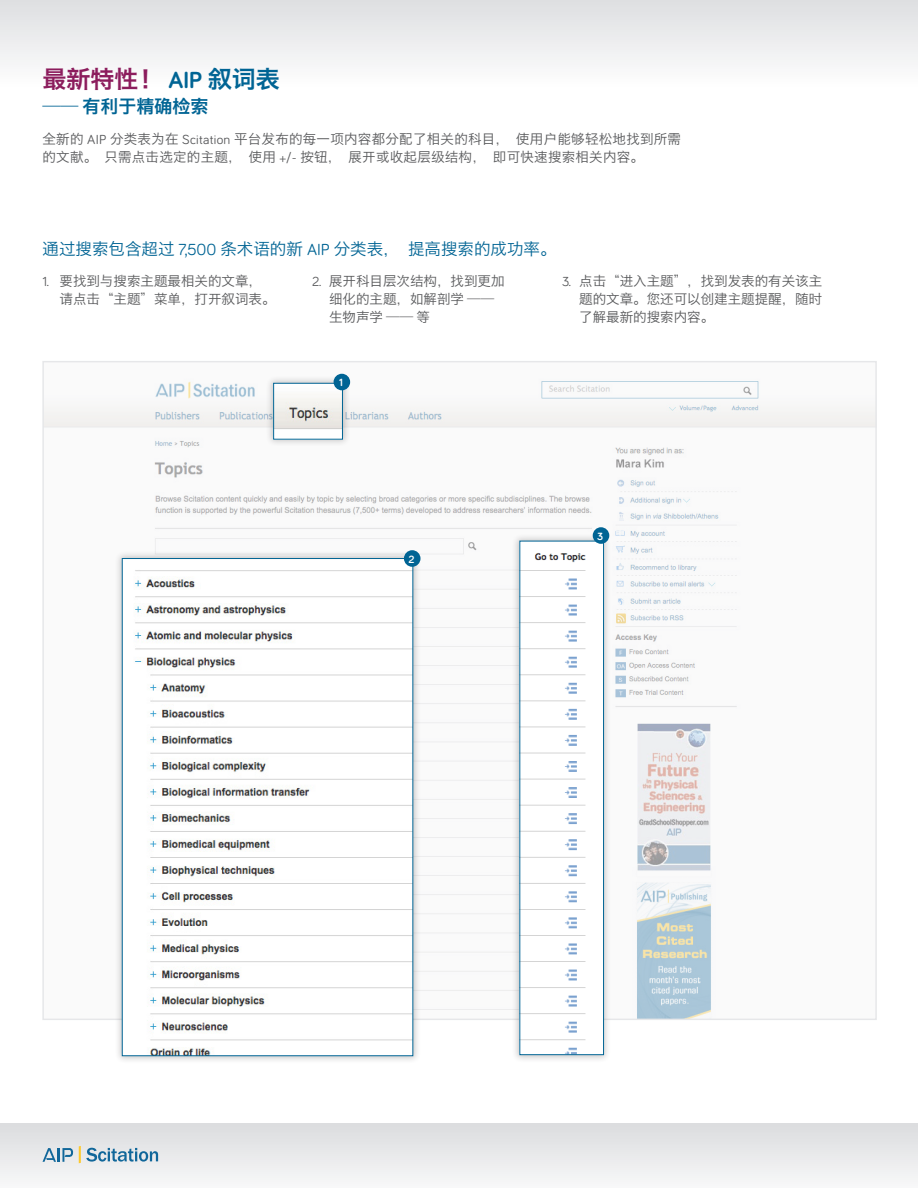
<style>
.page{position:relative;width:918px;height:1188px;background:#fff}
.page>*{position:absolute;margin:0;border:0;box-sizing:border-box;transform-origin:0 0}
.t1{font:24px "Hiragino Sans GB W6";color:#8c1d5d}
.t2{font:18px "Hiragino Sans GB W6";color:#006494}
.t3{font:16.5px "Hiragino Sans GB W3";color:#006494}
.t4{font:13.5px/18px "Hiragino Sans GB W3";color:#57585a}
.t5{font:13.5px/18px "Hiragino Sans GB W3";letter-spacing:.02em;color:#57585a}
.t6{font:700 10.8px "Bariol";color:#fff}
.s1{font-family:"Bariol";font-weight:700;color:#006494}
.s2{color:#006494}
.s3{font-family:"Bariol"}
</style>
<div class="page">
<div style="left:0;top:0;width:918px;height:87px;background:linear-gradient(to bottom,#dddfe1,#fefefe)"></div>
<div style="left:0;top:1123px;width:918px;height:65px;background:linear-gradient(to right,#e9eaeb,#e9eaeb)"></div>
<svg style="left:43px;top:1148px;width:30px;height:14px"></svg>
<svg style="left:79px;top:1146px;width:79px;height:17px"></svg>
<img style="left:44px;top:373px;width:831px;height:645px">
<div style="left:265px;top:375px;width:86px;height:72px;background:#231f20;opacity:.25"></div>
<img style="left:275px;top:385px;width:66px;height:53px">
<div style="left:273px;top:383px;width:70px;height:57px;border:1px solid #006494"></div>
<div style="left:334px;top:374px;width:16px;height:16px;background:#006494;border-radius:50%"></div>
<div style="left:114px;top:550px;width:307px;height:514px;background:#231f20;opacity:.25"></div>
<img style="left:124px;top:560px;width:287px;height:494px">
<div style="left:122px;top:558px;width:291px;height:498px;border:1px solid #006494"></div>
<div style="left:512px;top:533px;width:100px;height:530px;background:#231f20;opacity:.25"></div>
<img style="left:521px;top:543px;width:81px;height:510px">
<div style="left:519px;top:541px;width:85px;height:514px;border:1px solid #006494"></div>
<div style="left:404px;top:550px;width:17px;height:17px;background:#006494;border-radius:50%"></div>
<div style="left:593px;top:527px;width:16px;height:17px;background:#006494;border-radius:50%"></div>
<h1 class="t1" style="left:43px;top:63px;width:239px">最新特性！ <span class="s1">AIP</span> <span class="s2">叙词表</span></h1>
<h2 class="t2" style="left:43px;top:94px;width:168px">—— 有利于精确检索</h2>
<p class="t5" style="left:43px;top:129px;width:640px">全新的 <span class="s3">AIP</span> 分类表为在 <span class="s3">Scitation</span> 平台发布的每一项内容都分配了相关的科目，使用户能够轻松地找到所需的文献。只需点击选定的主题，使用 <span class="s3">+/-</span> 按钮，展开或收起层级结构，即可快速搜索相关内容。</p>
<p class="t3" style="left:43px;top:238px;width:516px">通过搜索包含超过 <span class="s3">7,500</span> 条术语的新 <span class="s3">AIP</span> 分类表，提高搜索的成功率。</p>
<p class="t4" style="left:329px;top:272px;width:177px;text-indent:-17px"><span class="s3">2.</span> 展开科目层次结构，找到更加细化的主题，如解剖学 ——生物声学 —— 等</p>
<p class="t4" style="left:579px;top:272px;width:244px;text-align:justify;text-indent:-17px"><span class="s3">3.</span> 点击“进入主题”，找到发表的有关该主题的文章。您还可以创建主题提醒，随时了解最新的搜索内容。</p>
<p class="t4" style="left:60px;top:272px;width:217px;text-indent:-17px"><span class="s3">1.</span> 要找到与搜索主题最相关的文章，请点击“主题”菜单，打开叙词表。</p>
<p class="t6" style="left:339px;top:375px;width:5px">1</p>
<p class="t6" style="left:409px;top:552px;width:7px">2</p>
<p class="t6" style="left:597px;top:529px;width:8px">3</p>
</div>
